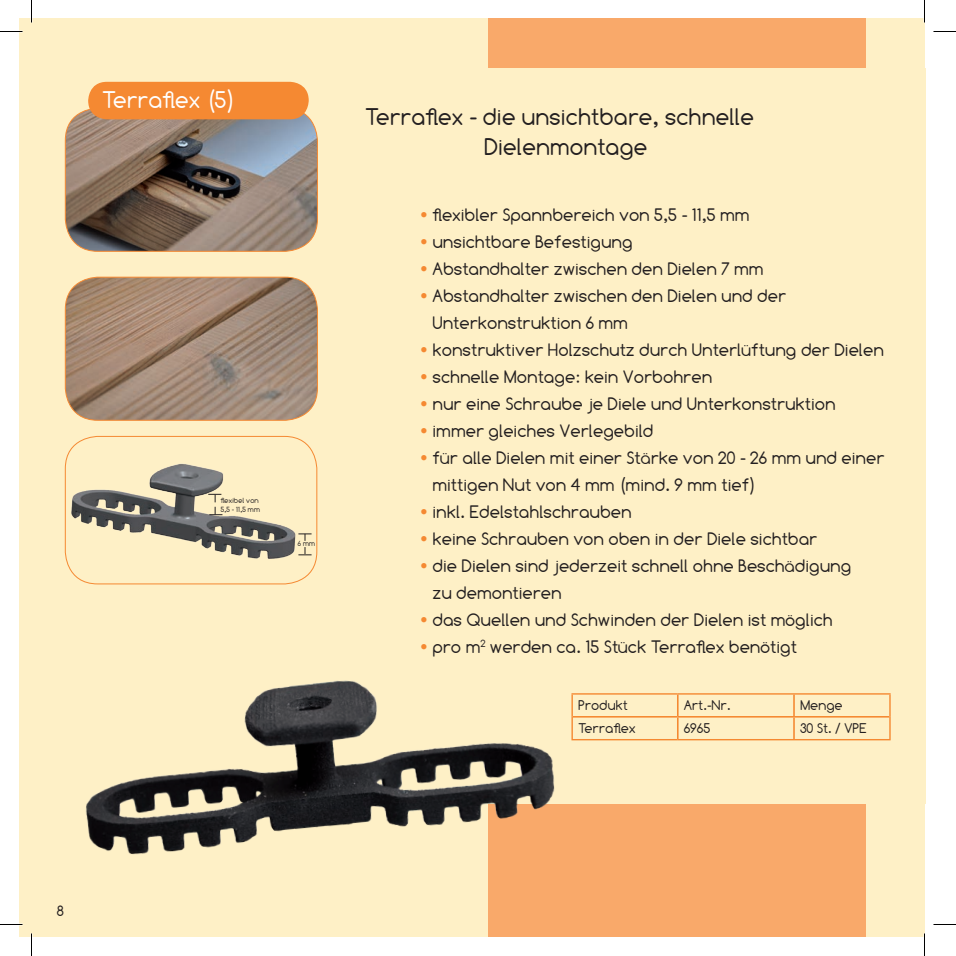
<style>
.page{position:relative;width:956px;height:956px;background:#fff}
.page>*{position:absolute;margin:0;border:0;box-sizing:border-box;transform-origin:0 0}
.t1{font:24px/30px "Comfortaa";color:#231f20;text-align:center}
.t2{font:24px "Comfortaa";color:#fff}
.t3{font:18px/27px "Comfortaa";color:#231f20}
.t4{font:15px "Comfortaa";color:#231f20}
.t5{font:14.1px "Comfortaa";color:#231f20}
.t6{font:7.5px/9px "Comfortaa";color:#231f20}
.s1{color:#f58932}
</style>
<div class="page">
<div style="left:19px;top:19px;width:905px;height:918px;background:#fef0c6"></div>
<div style="left:488px;top:19px;width:378px;height:918px;background:#f9a96a"></div>
<div style="left:32px;top:69px;width:893px;height:734px;background:#fef0c6"></div>
<img style="left:65px;top:108px;width:252px;height:143px">
<div style="left:65px;top:108px;width:253px;height:144px;border:1px solid #f58932;border-radius:33px"></div>
<img style="left:65px;top:277px;width:252px;height:143px">
<div style="left:65px;top:277px;width:253px;height:144px;border:1px solid #f58932;border-radius:33px"></div>
<div style="left:89px;top:83px;width:219px;height:36px;background:#f58932;border-radius:18px"></div>
<div style="left:88px;top:82px;width:221px;height:37px;border:2px solid #f58932;border-radius:18px"></div>
<img style="left:65px;top:436px;width:252px;height:148px">
<div style="left:65px;top:436px;width:252px;height:148px;border:1px solid #f58932;border-radius:32px"></div>
<svg style="left:208px;top:494px;width:14px;height:21px"></svg>
<svg style="left:298px;top:547px;width:14px;height:9px"></svg>
<svg style="left:298px;top:534px;width:14px;height:7px"></svg>
<img style="left:85px;top:680px;width:486px;height:175px">
<hr style="left:677px;top:695px;width:2px;height:21px;background:#f58932">
<hr style="left:793px;top:695px;width:2px;height:21px;background:#f58932">
<hr style="left:573px;top:716px;width:105px;height:2px;background:#f58932">
<hr style="left:678px;top:716px;width:116px;height:2px;background:#f58932">
<hr style="left:677px;top:718px;width:2px;height:21px;background:#f58932">
<hr style="left:794px;top:716px;width:95px;height:2px;background:#f58932">
<hr style="left:793px;top:718px;width:2px;height:21px;background:#f58932">
<hr style="left:571px;top:693px;width:107px;height:2px;background:#f58932">
<hr style="left:571px;top:695px;width:2px;height:22px;background:#f58932">
<hr style="left:678px;top:693px;width:116px;height:2px;background:#f58932">
<hr style="left:794px;top:693px;width:97px;height:2px;background:#f58932">
<hr style="left:889px;top:695px;width:2px;height:22px;background:#f58932">
<hr style="left:571px;top:717px;width:2px;height:22px;background:#f58932">
<hr style="left:889px;top:717px;width:2px;height:22px;background:#f58932">
<hr style="left:571px;top:739px;width:107px;height:1px;background:#f58932">
<hr style="left:678px;top:739px;width:116px;height:1px;background:#f58932">
<hr style="left:794px;top:739px;width:97px;height:1px;background:#f58932">
<hr style="left:0;top:923px;width:22px;height:2px;background:#fff">
<hr style="left:923px;top:0;width:2px;height:23px;background:#fff">
<hr style="left:923px;top:933px;width:2px;height:23px;background:#fff">
<svg style="left:0;top:31px;width:22px;height:1px"></svg>
<svg style="left:933px;top:31px;width:23px;height:1px"></svg>
<svg style="left:0;top:924px;width:22px;height:1px"></svg>
<svg style="left:933px;top:924px;width:23px;height:1px"></svg>
<svg style="left:31px;top:0;width:1px;height:23px"></svg>
<svg style="left:31px;top:933px;width:1px;height:23px"></svg>
<svg style="left:924px;top:0;width:1px;height:23px"></svg>
<svg style="left:924px;top:933px;width:1px;height:23px"></svg>
<h1 class="t2" style="left:102px;top:86px;width:135px">Terraflex (5)</h1>
<p class="t6" style="left:221px;top:496px;width:41px">flexibel von<br>5,5 - 11,5 mm</p>
<p class="t6" style="left:298px;top:539px;width:19px">6 mm</p>
<h1 class="t1" style="left:365px;top:102px;width:390px">Terraflex - die unsichtbare, schnelle<br>Dielenmontage</h1>
<p class="t3" style="left:419px;top:201px;width:332px"><span class="s1">•</span> flexibler Spannbereich von 5,5 - 11,5 mm</p>
<p class="t3" style="left:419px;top:228px;width:215px"><span class="s1">•</span> unsichtbare Befestigung</p>
<p class="t3" style="left:419px;top:255px;width:346px"><span class="s1">•</span> Abstandhalter zwischen den Dielen 7 mm</p>
<p class="t3" style="left:433px;top:282px;width:355px;text-indent:-13px"><span class="s1">•</span> Abstandhalter zwischen den Dielen und der<br>Unterkonstruktion 6 mm</p>
<p class="t3" style="left:419px;top:336px;width:466px"><span class="s1">•</span> konstruktiver Holzschutz durch Unterlüftung der Dielen</p>
<p class="t3" style="left:419px;top:363px;width:295px"><span class="s1">•</span> schnelle Montage: kein Vorbohren</p>
<p class="t3" style="left:419px;top:390px;width:418px"><span class="s1">•</span> nur eine Schraube je Diele und Unterkonstruktion</p>
<p class="t3" style="left:419px;top:417px;width:236px"><span class="s1">•</span> immer gleiches Verlegebild</p>
<p class="t3" style="left:433px;top:444px;width:453px;text-indent:-13px"><span class="s1">•</span> für alle Dielen mit einer Stärke von 20 - 26 mm und einer mittigen Nut von 4 mm (mind. 9 mm tief)</p>
<p class="t3" style="left:419px;top:498px;width:214px"><span class="s1">•</span> inkl. Edelstahlschrauben</p>
<p class="t3" style="left:419px;top:525px;width:400px"><span class="s1">•</span> keine Schrauben von oben in der Diele sichtbar</p>
<p class="t3" style="left:433px;top:552px;width:420px;text-indent:-13px"><span class="s1">•</span> die Dielen sind jederzeit schnell ohne Beschädigung zu demontieren</p>
<p class="t3" style="left:419px;top:606px;width:415px"><span class="s1">•</span> das Quellen und Schwinden der Dielen ist möglich</p>
<p class="t3" style="left:419px;top:633px;width:379px"><span class="s1">•</span> pro m<sup>2</sup> werden ca. 15 Stück Terraflex benötigt</p>
<p class="t5" style="left:578px;top:698px;width:51px">Produkt</p>
<p class="t5" style="left:684px;top:698px;width:48px">Art.-Nr.</p>
<p class="t5" style="left:800px;top:698px;width:44px">Menge</p>
<p class="t5" style="left:578px;top:720px;width:59px">Terraflex</p>
<p class="t5" style="left:684px;top:720px;width:28px">6965</p>
<p class="t5" style="left:800px;top:720px;width:68px">30 St. / VPE</p>
<p class="t4" style="left:57px;top:903px;width:9px">8</p>
</div>
